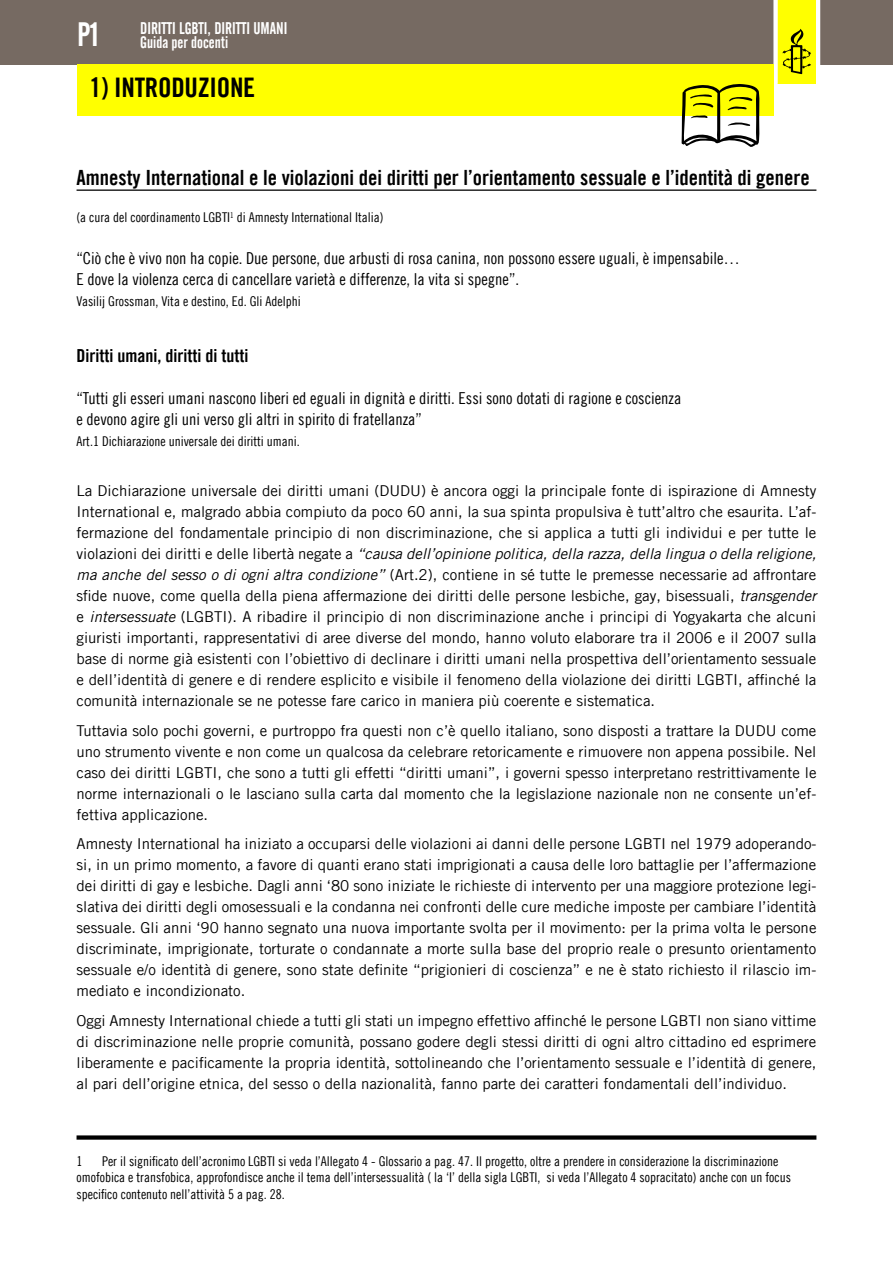
<style>
.page{position:relative;width:893px;height:1263px;background:#fff}
.page>*{position:absolute;margin:0;border:0;box-sizing:border-box;transform-origin:0 0}
.t1{font:33px "Alternate Gothic No 2 BT";color:#fff}
.t2{font:27px "Amnesty Trade Gothic Bd Cn 20";letter-spacing:-.01em;color:#000}
.t3{font:21px "Amnesty Trade Gothic Bd Cn 20";color:#000}
.t4{font:18px "Amnesty Trade Gothic Bd Cn 20";color:#000}
.t5{font:16.5px/21px "Amnesty Trade Gothic Cn 18";color:#000}
.t6{font:16.5px/13.5px "Alternate Gothic No 2 BT";color:#fff}
.t7{font:15px/21px "Amnesty Trade Gothic";color:#000;text-align:justify}
.t8{font:13.5px/16.5px "Amnesty Trade Gothic Cn 18";color:#000}
.s1{font-style:italic}
</style>
<div class="page">
<div style="left:0;top:0;width:893px;height:65px;background:#766a62"></div>
<div style="left:777px;top:0;width:39px;height:84px;background:#ff0"></div>
<hr style="left:816px;top:0;width:4px;height:84px;background:#fff">
<div style="left:773px;top:0;width:5px;height:84px;background:#fff"></div>
<div style="left:77px;top:1135px;width:739px;height:5px;background:#000"></div>
<svg style="left:782px;top:29px;width:29px;height:45px"></svg>
<div style="left:77px;top:65px;width:697px;height:51px;background:#ff0"></div>
<hr style="left:77px;top:189px;width:739px;height:2px;background:#000">
<svg style="left:682px;top:84px;width:78px;height:63px"></svg>
<h1 class="t1" style="left:77px;top:16px;width:23px">P1</h1>
<p class="t6" style="left:140px;top:22px;width:148px">DIRITTI LGBTI, DIRITTI UMANI<br>Guida per docenti</p>
<h2 class="t2" style="left:90px;top:71px;width:167px">1) INTRODUZIONE</h2>
<h3 class="t3" style="left:77px;top:165px;width:735px">Amnesty International e le violazioni dei diritti per l’orientamento sessuale e l’identità di genere</h3>
<p class="t8" style="left:77px;top:209px;width:309px">(a cura del coordinamento LGBTI<sup>1</sup> di Amnesty International Italia)</p>
<p class="t5" style="left:77px;top:247px;width:665px">“Ciò che è vivo non ha copie. Due persone, due arbusti di rosa canina, non possono essere uguali, è impensabile…<br>E dove la violenza cerca di cancellare varietà e differenze, la vita si spegne”.</p>
<p class="t8" style="left:77px;top:293px;width:226px">Vasilij Grossman, Vita e destino, Ed. Gli Adelphi</p>
<p class="t4" style="left:77px;top:344px;width:173px">Diritti umani, diritti di tutti</p>
<p class="t5" style="left:77px;top:387px;width:606px">“Tutti gli esseri umani nascono liberi ed eguali in dignità e diritti. Essi sono dotati di ragione e coscienza e devono agire gli uni verso gli altri in spirito di fratellanza”</p>
<p class="t8" style="left:77px;top:432px;width:225px">Art.1 Dichiarazione universale dei diritti umani.</p>
<p class="t7" style="left:77px;top:480px;width:741px">La Dichiarazione universale dei diritti umani (DUDU) è ancora oggi la principale fonte di ispirazione di Amnesty International e, malgrado abbia compiuto da poco 60 anni, la sua spinta propulsiva è tutt’altro che esaurita. L’af&shy;fermazione del fondamentale principio di non discriminazione, che si applica a tutti gli individui e per tutte le violazioni dei diritti e delle libertà negate a <span class="s1">“causa dell’opinione politica, della razza, della lingua o della religione, ma anche del sesso o di ogni altra condizione”</span> (Art.2), contiene in sé tutte le premesse necessarie ad affrontare sfide nuove, come quella della piena affermazione dei diritti delle persone lesbiche, gay, bisessuali, <span class="s1">transgender </span>e <span class="s1">intersessuate</span> (LGBTI). A ribadire il principio di non discriminazione anche i principi di Yogyakarta che alcuni giuristi importanti, rappresentativi di aree diverse del mondo, hanno voluto elaborare tra il 2006 e il 2007 sulla base di norme già esistenti con l’obiettivo di declinare i diritti umani nella prospettiva dell’orientamento sessuale e dell’identità di genere e di rendere esplicito e visibile il fenomeno della violazione dei diritti LGBTI, affinché la comunità internazionale se ne potesse fare carico in maniera più coerente e sistematica.</p>
<p class="t7" style="left:77px;top:719px;width:741px">Tuttavia solo pochi governi, e purtroppo fra questi non c’è quello italiano, sono disposti a trattare la DUDU come uno strumento vivente e non come un qualcosa da celebrare retoricamente e rimuovere non appena possibile. Nel caso dei diritti LGBTI, che sono a tutti gli effetti “diritti umani”, i governi spesso interpretano restrittivamente le norme internazionali o le lasciano sulla carta dal momento che la legislazione nazionale non ne consente un’ef&shy;fettiva applicazione.</p>
<p class="t7" style="left:77px;top:833px;width:741px">Amnesty International ha iniziato a occuparsi delle violazioni ai danni delle persone LGBTI nel 1979 adoperando&shy;si, in un primo momento, a favore di quanti erano stati imprigionati a causa delle loro battaglie per l’affermazione dei diritti di gay e lesbiche. Dagli anni ‘80 sono iniziate le richieste di intervento per una maggiore protezione legi&shy;slativa dei diritti degli omosessuali e la condanna nei confronti delle cure mediche imposte per cambiare l’identità sessuale. Gli anni ‘90 hanno segnato una nuova importante svolta per il movimento: per la prima volta le persone discriminate, imprigionate, torturate o condannate a morte sulla base del proprio reale o presunto orientamento sessuale e/o identità di genere, sono state definite “prigionieri di coscienza” e ne è stato richiesto il rilascio im&shy;mediato e incondizionato.</p>
<p class="t7" style="left:77px;top:1009px;width:741px">Oggi Amnesty International chiede a tutti gli stati un impegno effettivo affinché le persone LGBTI non siano vittime di discriminazione nelle proprie comunità, possano godere degli stessi diritti di ogni altro cittadino ed esprimere liberamente e pacificamente la propria identità, sottolineando che l’orientamento sessuale e l’identità di genere, al pari dell’origine etnica, del sesso o della nazionalità, fanno parte dei caratteri fondamentali dell’individuo.</p>
<p class="t8" style="left:77px;top:1152px;width:716px;text-indent:26px">Per il significato dell’acronimo LGBTI si veda l’Allegato 4 - Glossario a pag. 47. Il progetto, oltre a prendere in considerazione la discriminazione omofobica e transfobica, approfondisce anche il tema dell’intersessualità ( la ‘I’ della sigla LGBTI, si veda l’Allegato 4 sopracitato) anche con un focus specifico contenuto nell’attività 5 a pag. 28.</p>
<p class="t8" style="left:77px;top:1152px;width:7px">1</p>
</div>
